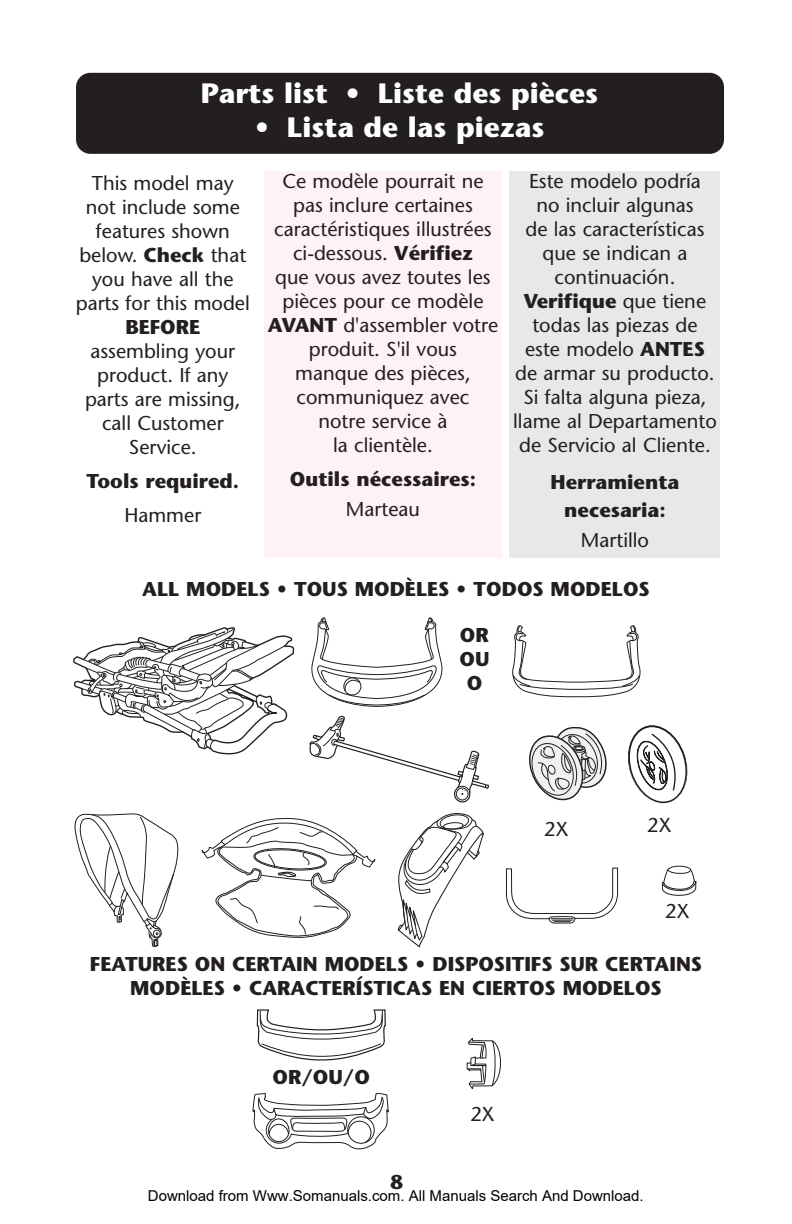
<style>
.page{position:relative;width:792px;height:1224px;background:#fff}
.page>*{position:absolute;margin:0;border:0;box-sizing:border-box;transform-origin:0 0}
.t1{font:700 28px "Stone Sans";color:#fff}
.t2{font:20px/24px "Stone Sans";color:#231f20;text-align:center}
.t3{font:700 20px/24px "Stone Sans";color:#231f20;text-align:center}
.t4{font:15px "Arial";color:#000}
.s1{font-weight:700}
</style>
<div class="page">
<div style="left:76px;top:73px;width:648px;height:81px;background:#231f20;border-radius:14px"></div>
<svg style="left:73px;top:627px;width:222px;height:128px"></svg>
<svg style="left:529px;top:726px;width:78px;height:75px"></svg>
<svg style="left:397px;top:813px;width:87px;height:134px"></svg>
<svg style="left:75px;top:813px;width:104px;height:135px"></svg>
<svg style="left:628px;top:725px;width:60px;height:79px"></svg>
<svg style="left:311px;top:617px;width:132px;height:90px"></svg>
<svg style="left:512px;top:625px;width:129px;height:72px"></svg>
<svg style="left:466px;top:1038px;width:35px;height:52px"></svg>
<svg style="left:256px;top:1009px;width:130px;height:52px"></svg>
<svg style="left:252px;top:1093px;width:137px;height:57px"></svg>
<div style="left:510px;top:171px;width:210px;height:387px;background:#e7e8e8"></div>
<div style="left:264px;top:171px;width:238px;height:387px;background:#fef2f7"></div>
<svg style="left:309px;top:715px;width:180px;height:88px"></svg>
<svg style="left:201px;top:817px;width:175px;height:121px"></svg>
<svg style="left:662px;top:866px;width:34px;height:30px"></svg>
<svg style="left:506px;top:868px;width:112px;height:56px"></svg>
<h1 class="t1" style="left:201px;top:83px;width:399px">Parts list • Liste des pièces</h1>
<h1 class="t1" style="left:255px;top:116px;width:291px">• Lista de las piezas</h1>
<p class="t2" style="left:76px;top:173px;width:176px">This model may not include some features shown below. <span class="s1">Check</span> that you have all the parts for this model</p>
<p class="t3" style="left:125px;top:317px;width:76px">BEFORE</p>
<p class="t2" style="left:85px;top:341px;width:157px">assembling your product. If any parts are missing, call Customer<br>Service.</p>
<p class="t3" style="left:86px;top:471px;width:154px">Tools required.</p>
<p class="t2" style="left:124px;top:505px;width:78px">Hammer</p>
<p class="t2" style="left:268px;top:171px;width:232px">Ce modèle pourrait ne pas inclure certaines caractéristiques illustrées ci-dessous. <span class="s1">Vérifiez<br></span>que vous avez toutes les pièces pour ce modèle<br><span class="s1">AVANT</span> d'assembler votre produit. S'il vous<br>manque des pièces, communiquez avec<br>notre service à<br>la clientèle.</p>
<p class="t3" style="left:290px;top:469px;width:188px">Outils nécessaires:</p>
<p class="t2" style="left:346px;top:499px;width:75px">Marteau</p>
<p class="t2" style="left:513px;top:171px;width:205px">Este modelo podría<br>no incluir algunas<br>de las características que se indican a continuación.<br><span class="s1">Verifique</span> que tiene todas las piezas de este modelo <span class="s1">ANTES </span>de armar su producto.<br>Si falta alguna pieza, llame al Departamento de Servicio al Cliente.</p>
<p class="t3" style="left:551px;top:471px;width:130px;line-height:27.6px">Herramienta necesaria:</p>
<p class="t2" style="left:581px;top:530px;width:70px">Martillo</p>
<p class="t3" style="left:142px;top:579px;width:509px">ALL MODELS • TOUS MODÈLES • TODOS MODELOS</p>
<p class="t3" style="left:459px;top:625px;width:31px">OR<br>OU<br>O</p>
<p class="t2" style="left:544px;top:819px;width:26px">2X</p>
<p class="t2" style="left:647px;top:815px;width:26px">2X</p>
<p class="t2" style="left:665px;top:901px;width:26px">2X</p>
<p class="t3" style="left:90px;top:954px;width:614px">FEATURES ON CERTAIN MODELS • DISPOSITIFS SUR CERTAINS<br>MODÈLES • CARACTERÍSTICAS EN CIERTOS MODELOS</p>
<p class="t3" style="left:273px;top:1067px;width:99px">OR/OU/O</p>
<p class="t2" style="left:470px;top:1104px;width:26px">2X</p>
<p class="t3" style="left:391px;top:1172px;width:14px">8</p>
<p class="t4" style="left:148px;top:1187px;width:497px">Download from Www.Somanuals.com. All Manuals Search And Download.</p>
</div>
